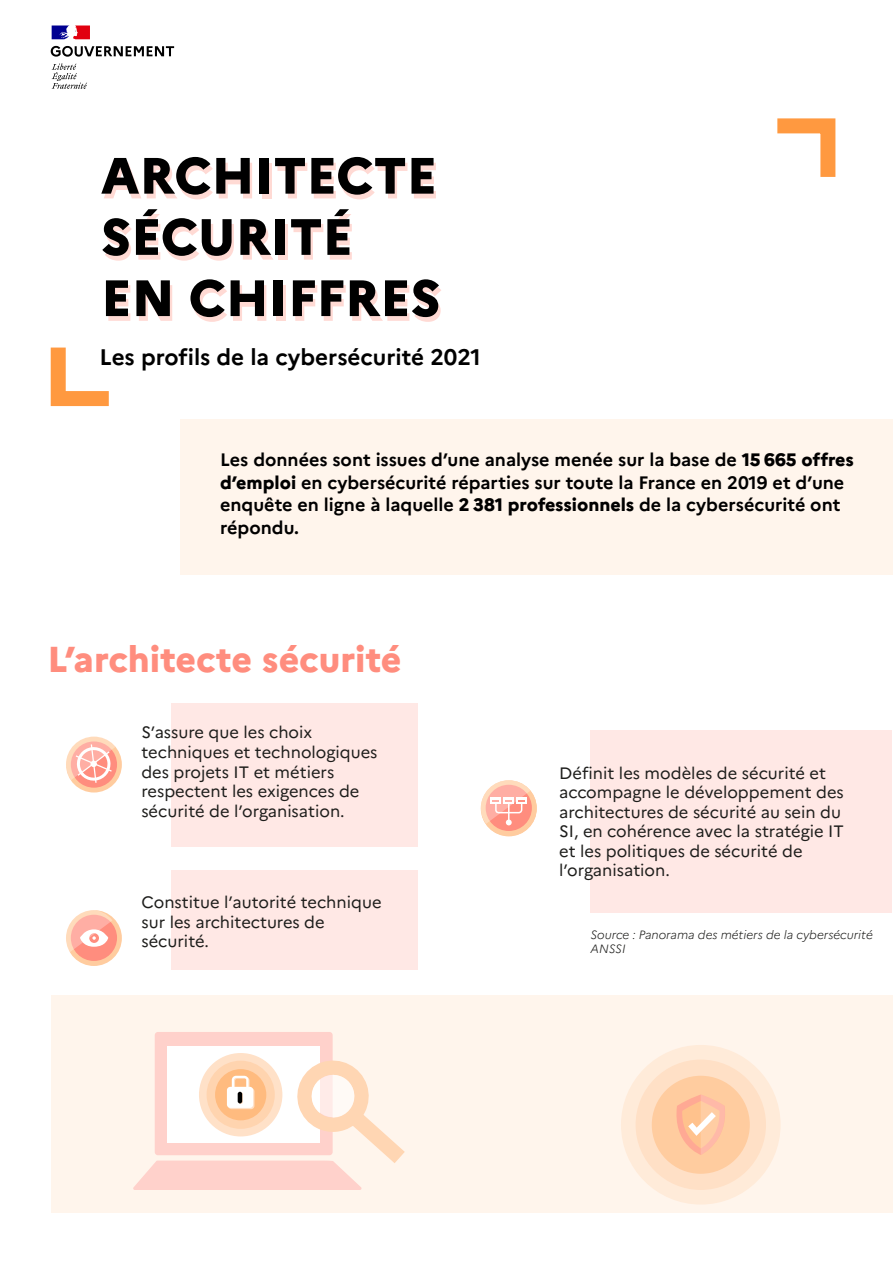
<style>
.page{position:relative;width:893px;height:1263px;background:#fff}
.page>*{position:absolute;margin:0;border:0;box-sizing:border-box;transform-origin:0 0}
.t1{font:800 51px/61.2px "Marianne";color:#000}
.t2{font:800 36px "Marianne";color:#ff8d7e}
.t3{font:700 22.5px "Marianne";color:#000}
.t4{font:700 18px/22.5px "Marianne";color:#000}
.t5{font:16.5px/19.5px "Marianne";color:#1d1d1b}
.t6{font:italic 300 12px/14.4px "Marianne";color:#1d1d1b}
.s1{font-weight:800}
</style>
<div class="page">
<div style="left:590px;top:730px;width:302px;height:183px;background:#ffe8e5"></div>
<div style="left:171px;top:870px;width:247px;height:99px;background:#ffe8e5"></div>
<div style="left:171px;top:704px;width:247px;height:143px;background:#ffe8e5"></div>
<div style="left:66px;top:737px;width:56px;height:55px;background:#ffcc9f;border-radius:50%"></div>
<div style="left:71px;top:741px;width:46px;height:47px;background:#ff8d7e;border-radius:50%"></div>
<svg style="left:66px;top:736px;width:49px;height:48px"></svg>
<div style="left:66px;top:910px;width:56px;height:56px;background:#ffcc9f;border-radius:50%"></div>
<div style="left:71px;top:915px;width:46px;height:46px;background:#ff8d7e;border-radius:50%"></div>
<svg style="left:66px;top:910px;width:46px;height:43px"></svg>
<div style="left:180px;top:419px;width:713px;height:155px;background:#fff5ec"></div>
<svg style="left:777px;top:118px;width:59px;height:59px"></svg>
<svg style="left:50px;top:347px;width:59px;height:60px"></svg>
<svg style="left:52px;top:64px;width:35px;height:25px"></svg>
<svg style="left:51px;top:46px;width:123px;height:11px"></svg>
<svg style="left:52px;top:26px;width:38px;height:13px"></svg>
<div style="left:51px;top:995px;width:841px;height:218px;background:#fff5ec"></div>
<div style="left:621px;top:1045px;width:160px;height:159px;background:#ffebd9;border-radius:50%"></div>
<div style="left:636px;top:1059px;width:130px;height:131px;background:#ffe0c6;border-radius:50%"></div>
<div style="left:652px;top:1076px;width:98px;height:98px;background:#ffcc9f;border-radius:50%"></div>
<svg style="left:676px;top:1094px;width:49px;height:61px"></svg>
<div style="left:155px;top:1032px;width:178px;height:123px;background:#ffd1cb;border-radius:3px"></div>
<div style="left:167px;top:1046px;width:153px;height:97px;background:#fff"></div>
<svg style="left:133px;top:1056px;width:272px;height:134px"></svg>
<div style="left:481px;top:780px;width:56px;height:56px;background:#ffcc9f;border-radius:50%"></div>
<div style="left:486px;top:785px;width:46px;height:46px;background:#ff8d7e;border-radius:50%"></div>
<svg style="left:481px;top:780px;width:49px;height:45px"></svg>
<h1 class="t1" style="left:101px;top:145px;width:341px">ARCHITECTE<br>SÉCURITÉ<br>EN CHIFFRES</h1>
<h3 class="t3" style="left:99px;top:343px;width:383px">Les profils de la cybersécurité 2021</h3>
<p class="t4" style="left:220px;top:449px;width:635px">Les données sont issues d’une analyse menée sur la base de <span class="s1">15 665 offres d’emploi</span> en cybersécurité réparties sur toute la France en 2019 et d’une enquête en ligne à laquelle <span class="s1">2 381 professionnels</span> de la cybersécurité ont répondu.</p>
<h2 class="t2" style="left:47px;top:637px;width:356px">L’architecte sécurité</h2>
<p class="t5" style="left:141px;top:723px;width:238px">S’assure que les choix techniques et technologiques des projets IT et métiers respectent les exigences de sécurité de l’organisation.</p>
<p class="t5" style="left:141px;top:892px;width:242px">Constitue l’autorité technique sur les architectures de sécurité.</p>
<p class="t5" style="left:559px;top:763px;width:286px">Définit les modèles de sécurité et accompagne le développement des architectures de sécurité au sein du<br>SI, en cohérence avec la stratégie IT et les politiques de sécurité de l’organisation.</p>
<p class="t6" style="left:590px;top:927px;width:284px">Source : Panorama des métiers de la cybersécurité<br>ANSSI</p>
</div>
